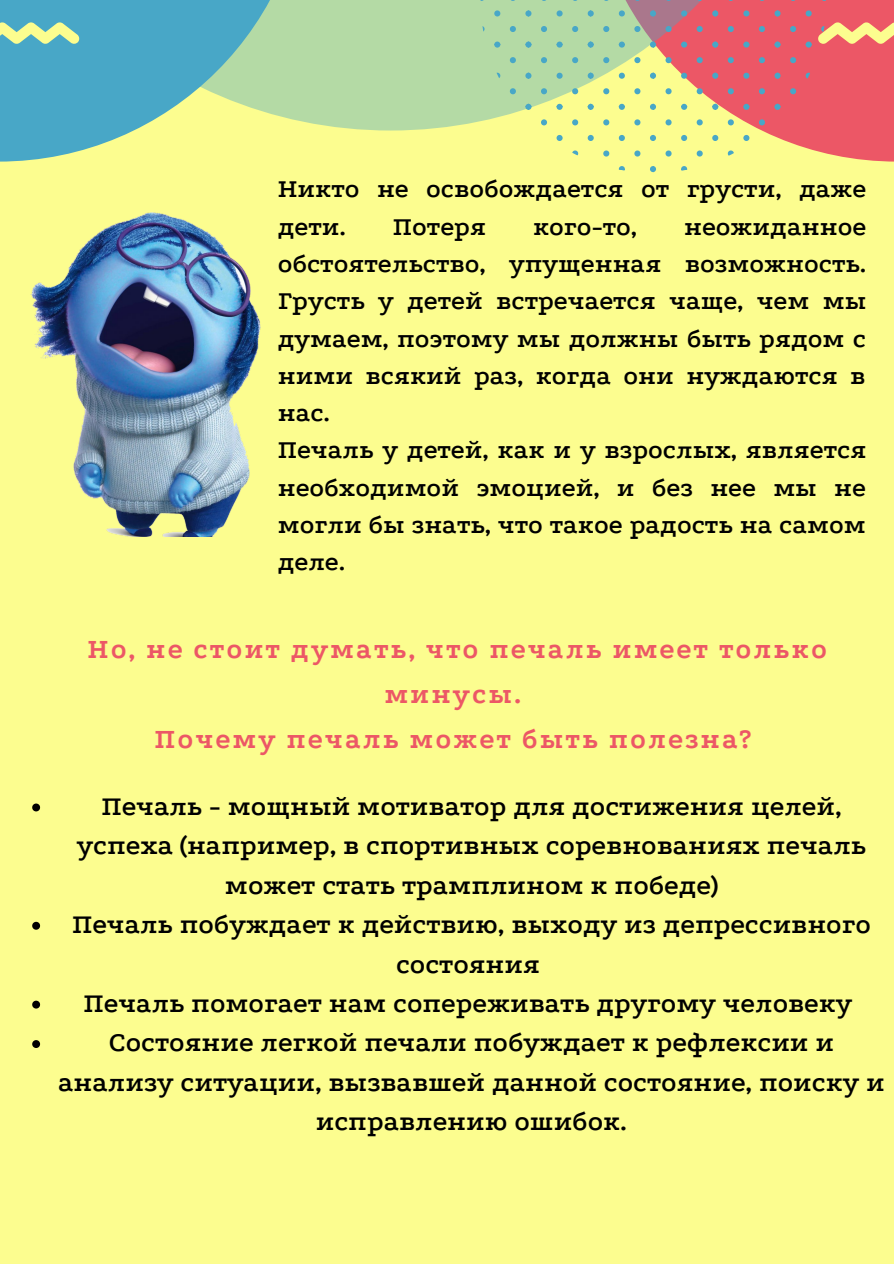
<style>
.page{position:relative;width:894px;height:1264px;background:#fff}
.page>*{position:absolute;margin:0;border:0;box-sizing:border-box;transform-origin:0 0}
.t1{font:700 28.65px/45px "Podkova";letter-spacing:.07em;color:#ec5766;text-align:center}
.t2{font:600 28.5px/39.5px "Podkova";color:#000;text-align:center}
.t3{font:600 27.15px/37.3px "Podkova";color:#000;text-align:justify}
</style>
<div class="page">
<div style="left:0;top:0;width:893px;height:1263px;background:#fcfd8f"></div>
<svg style="left:590px;top:0;width:303px;height:162px;fill:#ec5766"></svg>
<svg style="left:307px;top:0;width:519px;height:130px;fill:#b4daa5"></svg>
<svg style="left:0;top:0;width:307px;height:162px;fill:#48a7c7"></svg>
<svg style="left:805px;top:10px;width:6px;height:6px"></svg>
<svg style="left:789px;top:26px;width:6px;height:6px"></svg>
<svg style="left:805px;top:73px;width:6px;height:6px"></svg>
<svg style="left:789px;top:88px;width:6px;height:6px"></svg>
<svg style="left:821px;top:88px;width:5px;height:6px"></svg>
<svg style="left:789px;top:57px;width:6px;height:6px"></svg>
<svg style="left:821px;top:57px;width:5px;height:6px"></svg>
<svg style="left:805px;top:42px;width:6px;height:6px"></svg>
<svg style="left:805px;top:135px;width:6px;height:6px"></svg>
<svg style="left:789px;top:150px;width:6px;height:6px"></svg>
<svg style="left:821px;top:150px;width:5px;height:6px"></svg>
<svg style="left:789px;top:119px;width:6px;height:6px"></svg>
<svg style="left:821px;top:119px;width:5px;height:6px"></svg>
<svg style="left:805px;top:104px;width:6px;height:6px"></svg>
<svg style="left:774px;top:10px;width:6px;height:6px"></svg>
<svg style="left:743px;top:10px;width:6px;height:6px"></svg>
<svg style="left:727px;top:26px;width:6px;height:6px"></svg>
<svg style="left:758px;top:26px;width:6px;height:6px"></svg>
<svg style="left:774px;top:73px;width:6px;height:6px"></svg>
<svg style="left:743px;top:73px;width:6px;height:6px"></svg>
<svg style="left:727px;top:88px;width:6px;height:6px"></svg>
<svg style="left:758px;top:88px;width:6px;height:6px"></svg>
<svg style="left:727px;top:57px;width:6px;height:6px"></svg>
<svg style="left:758px;top:57px;width:6px;height:6px"></svg>
<svg style="left:774px;top:42px;width:6px;height:6px"></svg>
<svg style="left:743px;top:42px;width:6px;height:6px"></svg>
<svg style="left:774px;top:135px;width:6px;height:6px"></svg>
<svg style="left:743px;top:135px;width:6px;height:6px"></svg>
<svg style="left:727px;top:150px;width:6px;height:6px"></svg>
<svg style="left:758px;top:150px;width:6px;height:6px"></svg>
<svg style="left:727px;top:119px;width:6px;height:6px"></svg>
<svg style="left:758px;top:119px;width:6px;height:6px"></svg>
<svg style="left:774px;top:104px;width:6px;height:6px"></svg>
<svg style="left:743px;top:104px;width:6px;height:6px"></svg>
<svg style="left:712px;top:10px;width:6px;height:6px"></svg>
<svg style="left:681px;top:10px;width:6px;height:6px"></svg>
<svg style="left:665px;top:26px;width:6px;height:6px"></svg>
<svg style="left:696px;top:26px;width:6px;height:6px"></svg>
<svg style="left:712px;top:73px;width:6px;height:6px"></svg>
<svg style="left:681px;top:73px;width:6px;height:6px"></svg>
<svg style="left:665px;top:88px;width:6px;height:6px"></svg>
<svg style="left:696px;top:88px;width:6px;height:6px"></svg>
<svg style="left:665px;top:57px;width:6px;height:6px"></svg>
<svg style="left:696px;top:57px;width:6px;height:6px"></svg>
<svg style="left:712px;top:42px;width:6px;height:6px"></svg>
<svg style="left:681px;top:42px;width:6px;height:6px"></svg>
<svg style="left:712px;top:135px;width:6px;height:6px"></svg>
<svg style="left:681px;top:135px;width:6px;height:6px"></svg>
<svg style="left:665px;top:150px;width:6px;height:6px"></svg>
<svg style="left:696px;top:150px;width:6px;height:6px"></svg>
<svg style="left:665px;top:119px;width:6px;height:6px"></svg>
<svg style="left:696px;top:119px;width:6px;height:6px"></svg>
<svg style="left:712px;top:104px;width:6px;height:6px"></svg>
<svg style="left:681px;top:104px;width:6px;height:6px"></svg>
<svg style="left:681px;top:166px;width:6px;height:5px"></svg>
<svg style="left:649px;top:10px;width:6px;height:6px"></svg>
<svg style="left:618px;top:10px;width:6px;height:6px"></svg>
<svg style="left:603px;top:26px;width:6px;height:6px"></svg>
<svg style="left:634px;top:26px;width:6px;height:6px"></svg>
<svg style="left:649px;top:73px;width:6px;height:6px"></svg>
<svg style="left:618px;top:73px;width:6px;height:6px"></svg>
<svg style="left:603px;top:88px;width:6px;height:6px"></svg>
<svg style="left:634px;top:88px;width:6px;height:6px"></svg>
<svg style="left:603px;top:57px;width:6px;height:6px"></svg>
<svg style="left:634px;top:57px;width:6px;height:6px"></svg>
<svg style="left:649px;top:42px;width:6px;height:6px"></svg>
<svg style="left:618px;top:42px;width:6px;height:6px"></svg>
<svg style="left:649px;top:135px;width:6px;height:6px"></svg>
<svg style="left:618px;top:135px;width:6px;height:6px"></svg>
<svg style="left:603px;top:150px;width:6px;height:6px"></svg>
<svg style="left:634px;top:150px;width:6px;height:6px"></svg>
<svg style="left:603px;top:119px;width:6px;height:6px"></svg>
<svg style="left:634px;top:119px;width:6px;height:6px"></svg>
<svg style="left:649px;top:104px;width:6px;height:6px"></svg>
<svg style="left:618px;top:104px;width:6px;height:6px"></svg>
<svg style="left:650px;top:166px;width:5px;height:6px"></svg>
<svg style="left:618px;top:166px;width:6px;height:5px"></svg>
<svg style="left:587px;top:10px;width:6px;height:6px"></svg>
<svg style="left:556px;top:10px;width:6px;height:6px"></svg>
<svg style="left:541px;top:26px;width:6px;height:6px"></svg>
<svg style="left:572px;top:26px;width:6px;height:6px"></svg>
<svg style="left:587px;top:73px;width:6px;height:6px"></svg>
<svg style="left:556px;top:73px;width:6px;height:6px"></svg>
<svg style="left:541px;top:88px;width:6px;height:6px"></svg>
<svg style="left:572px;top:88px;width:6px;height:6px"></svg>
<svg style="left:541px;top:57px;width:6px;height:6px"></svg>
<svg style="left:572px;top:57px;width:6px;height:6px"></svg>
<svg style="left:587px;top:42px;width:6px;height:6px"></svg>
<svg style="left:556px;top:42px;width:6px;height:6px"></svg>
<svg style="left:587px;top:135px;width:6px;height:6px"></svg>
<svg style="left:556px;top:135px;width:6px;height:6px"></svg>
<svg style="left:572px;top:150px;width:6px;height:6px"></svg>
<svg style="left:541px;top:119px;width:6px;height:6px"></svg>
<svg style="left:572px;top:119px;width:6px;height:6px"></svg>
<svg style="left:587px;top:104px;width:6px;height:6px"></svg>
<svg style="left:556px;top:104px;width:6px;height:6px"></svg>
<svg style="left:525px;top:10px;width:6px;height:6px"></svg>
<svg style="left:494px;top:10px;width:6px;height:6px"></svg>
<svg style="left:480px;top:26px;width:4px;height:6px"></svg>
<svg style="left:509px;top:26px;width:6px;height:6px"></svg>
<svg style="left:525px;top:73px;width:6px;height:6px"></svg>
<svg style="left:494px;top:73px;width:6px;height:6px"></svg>
<svg style="left:480px;top:88px;width:4px;height:6px"></svg>
<svg style="left:509px;top:88px;width:6px;height:6px"></svg>
<svg style="left:480px;top:57px;width:4px;height:6px"></svg>
<svg style="left:509px;top:57px;width:6px;height:6px"></svg>
<svg style="left:525px;top:42px;width:6px;height:6px"></svg>
<svg style="left:494px;top:42px;width:6px;height:6px"></svg>
<svg style="left:480px;top:119px;width:4px;height:6px"></svg>
<svg style="left:509px;top:119px;width:6px;height:6px"></svg>
<svg style="left:525px;top:104px;width:6px;height:6px"></svg>
<svg style="left:494px;top:104px;width:6px;height:6px"></svg>
<svg style="left:0;top:23px;width:79px;height:21px"></svg>
<svg style="left:817px;top:23px;width:76px;height:21px"></svg>
<img style="left:30px;top:212px;width:231px;height:325px">
<svg style="left:32px;top:803px;width:8px;height:8px"></svg>
<svg style="left:32px;top:921px;width:8px;height:8px"></svg>
<svg style="left:32px;top:1000px;width:8px;height:8px"></svg>
<svg style="left:32px;top:1040px;width:8px;height:7px"></svg>
<p class="t3" style="left:277px;top:170px;width:590px">Никто не освобождается от грусти, даже дети.</p>
<p class="t3" style="left:393px;top:208px;width:95px">Потеря</p>
<p class="t3" style="left:533px;top:208px;width:105px">кого-то,</p>
<p class="t3" style="left:277px;top:208px;width:590px;text-indent:406px">неожиданное обстоятельство, упущенная возможность.<br>Грусть у детей встречается чаще, чем мы думаем, поэтому мы должны быть рядом с ними всякий раз, когда они нуждаются в нас.</p>
<p class="t3" style="left:277px;top:431px;width:590px">Печаль у детей, как и у взрослых, является необходимой эмоцией, и без нее мы не могли бы знать, что такое радость на самом деле.</p>
<p class="t1" style="left:87px;top:626px;width:740px">Но, не стоит думать, что печаль имеет только минусы.</p>
<p class="t1" style="left:154px;top:717px;width:597px">Почему печаль может быть полезна?</p>
<p class="t2" style="left:77px;top:786px;width:790px">Печаль - мощный мотиватор для достижения целей, успеха (например, в спортивных соревнованиях печаль может стать трамплином к победе)</p>
<p class="t2" style="left:72px;top:904px;width:800px">Печаль побуждает к действию, выходу из депрессивного состояния</p>
<p class="t2" style="left:84px;top:983px;width:770px">Печаль помогает нам сопереживать другому человеку</p>
<p class="t2" style="left:58px;top:1022px;width:827px">Состояние легкой печали побуждает к рефлексии и анализу ситуации, вызвавшей данной состояние, поиску и исправлению ошибок.</p>
</div>
